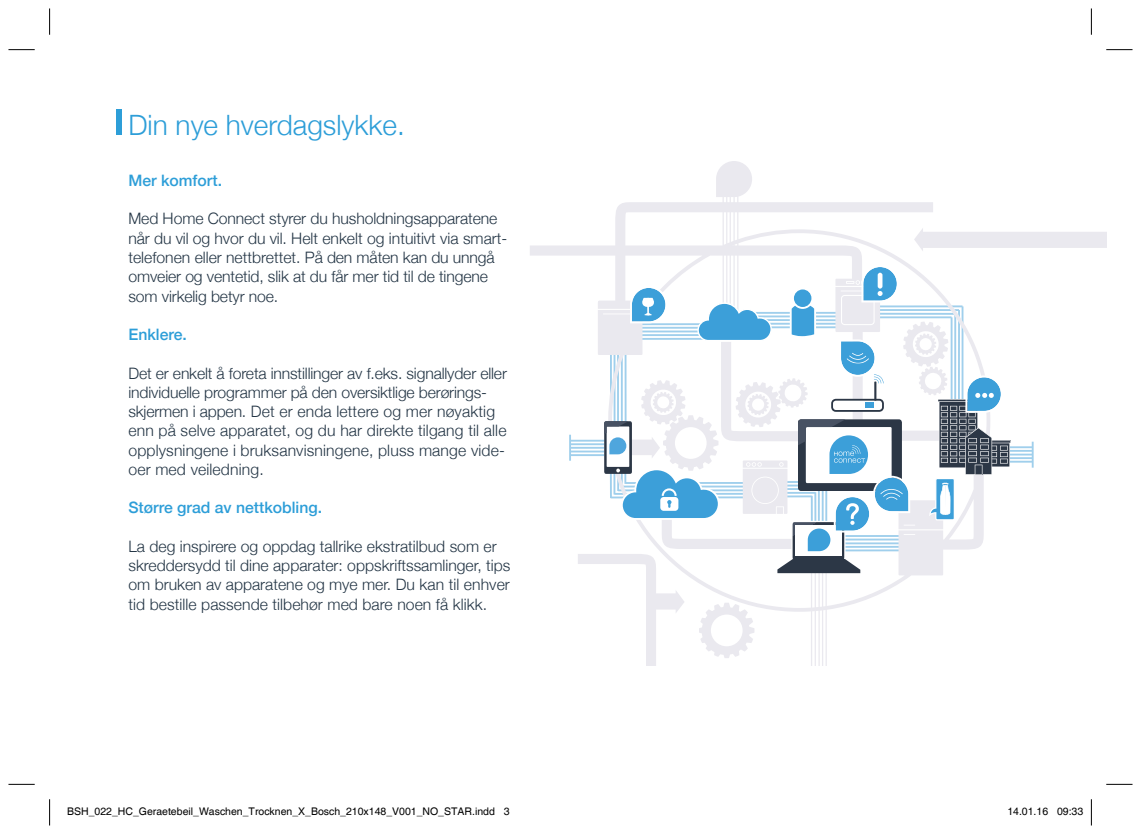
<style>
.page{position:relative;width:1141px;height:834px;background:#fff}
.page>*{position:absolute;margin:0;border:0;box-sizing:border-box;transform-origin:0 0}
.t1{font:300 28px "Helvetica Neue";color:#2d9ed8}
.t2{font:300 15.75px/19.2px "Helvetica Neue";color:#223444}
.t3{font:500 15.75px "Helvetica Neue";color:#2d9ed8}
.t4{font:10.5px "Helvetica";color:#000}
</style>
<div class="page">
<div style="left:117px;top:109px;width:5px;height:26px;background:#2d9ed8"></div>
<svg style="left:530px;top:161px;width:576px;height:504px"></svg>
<hr style="left:986px;top:440px;width:25px;height:3px;background:#fff">
<svg style="left:697px;top:302px;width:75px;height:39px"></svg>
<svg style="left:861px;top:265px;width:38px;height:37px"></svg>
<hr style="left:878px;top:273px;width:4px;height:15px;background:#fff;border-radius:2px">
<svg style="left:929px;top:375px;width:81px;height:145px"></svg>
<svg style="left:630px;top:286px;width:37px;height:37px"></svg>
<svg style="left:790px;top:287px;width:26px;height:52px"></svg>
<svg style="left:831px;top:339px;width:53px;height:73px"></svg>
<svg style="left:777px;top:419px;width:133px;height:154px"></svg>
<svg style="left:604px;top:421px;width:116px;height:99px"></svg>
<svg style="left:8px;top:49px;width:27px;height:1px"></svg>
<svg style="left:1106px;top:49px;width:26px;height:1px"></svg>
<svg style="left:8px;top:783px;width:27px;height:1px"></svg>
<svg style="left:1106px;top:783px;width:26px;height:1px"></svg>
<svg style="left:49px;top:8px;width:1px;height:27px"></svg>
<svg style="left:49px;top:799px;width:1px;height:26px"></svg>
<svg style="left:1091px;top:8px;width:1px;height:27px"></svg>
<svg style="left:1091px;top:799px;width:1px;height:26px"></svg>
<h1 class="t1" style="left:128px;top:102px;width:278px">Din nye hverdagslykke.</h1>
<p class="t3" style="left:128px;top:168px;width:95px">Mer komfort.</p>
<p class="t2" style="left:128px;top:208px;width:380px">Med Home Connect styrer du husholdningsapparatene når du vil og hvor du vil. Helt enkelt og intuitivt via smart&shy;telefonen eller nettbrettet. På den måten kan du unngå omveier og ventetid, slik at du får mer tid til de tingene som virkelig betyr noe.</p>
<p class="t3" style="left:128px;top:322px;width:60px">Enklere.</p>
<p class="t2" style="left:128px;top:362px;width:380px">Det er enkelt å foreta innstillinger av f.eks. signallyder eller individuelle programmer på den oversiktlige berørings&shy;skjermen i appen. Det er enda lettere og mer nøyaktig enn på selve apparatet, og du har direkte tilgang til alle opplysningene i bruksanvisningene, pluss mange vide&shy;oer med veiledning.</p>
<p class="t3" style="left:128px;top:495px;width:195px">Større grad av nettkobling.</p>
<p class="t2" style="left:128px;top:535px;width:383px">La deg inspirere og oppdag tallrike ekstratilbud som er skreddersydd til dine apparater: oppskriftssamlinger, tips om bruken av apparatene og mye mer. Du kan til enhver tid bestille passende tilbehør med bare noen få klikk.</p>
<p class="t4" style="left:67px;top:805px;width:444px">BSH_022_HC_Geraetebeil_Waschen_Trocknen_X_Bosch_210x148_V001_NO_STAR.indd 3</p>
<p class="t4" style="left:1007px;top:805px;width:77px">14.01.16 09:33</p>
</div>
